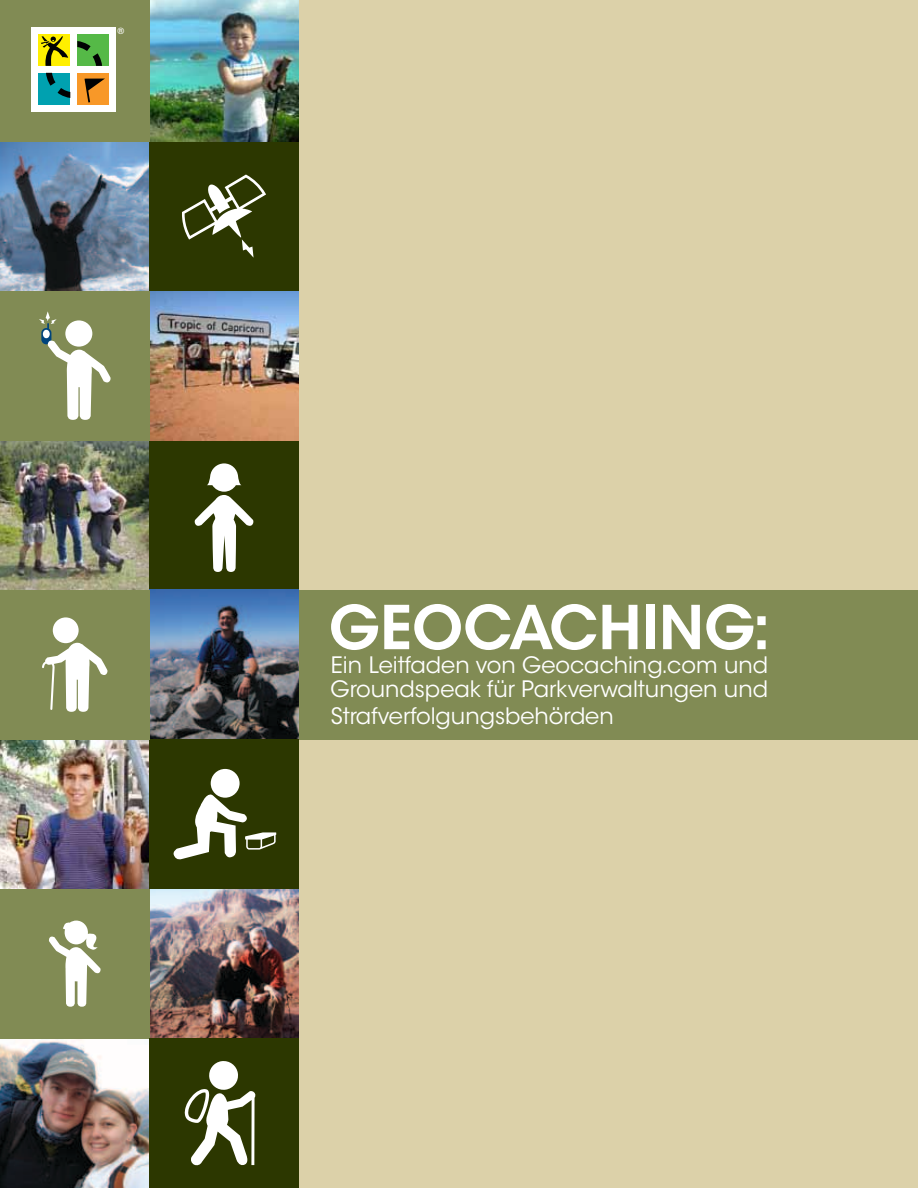
<style>
.page{position:relative;width:918px;height:1188px;background:#dcd1a9}
.page>*{position:absolute;margin:0;border:0;box-sizing:border-box;transform-origin:0 0}
.t1{font:600 60px "ITC Avant Garde Std";color:#fff}
.t2{font:22.5px/24px "ITC Avant Garde Std";color:#fff}
.t3{font:600 8.4px "ITC Avant Garde Std";color:#fff}
</style>
<div class="page">
<div style="left:0;top:590px;width:918px;height:149px;background:#818b54"></div>
<img style="left:0;top:440px;width:149px;height:150px">
<img style="left:0;top:739px;width:149px;height:150px">
<img style="left:150px;top:889px;width:149px;height:149px">
<img style="left:0;top:1038px;width:149px;height:150px">
<div style="left:0;top:889px;width:150px;height:149px;background:#818b54"></div>
<svg style="left:49px;top:921px;width:52px;height:86px"></svg>
<div style="left:149px;top:440px;width:150px;height:150px;background:#2c3700"></div>
<svg style="left:194px;top:463px;width:60px;height:109px"></svg>
<img style="left:0;top:141px;width:149px;height:150px">
<img style="left:150px;top:291px;width:149px;height:149px">
<img style="left:150px;top:590px;width:149px;height:149px">
<div style="left:0;top:291px;width:150px;height:149px;background:#818b54"></div>
<svg style="left:39px;top:311px;width:72px;height:109px"></svg>
<div style="left:149px;top:141px;width:150px;height:150px;background:#2c3700"></div>
<svg style="left:182px;top:175px;width:84px;height:83px"></svg>
<div style="left:149px;top:1038px;width:150px;height:150px;background:#2c3700"></div>
<svg style="left:185px;top:1061px;width:71px;height:105px"></svg>
<div style="left:149px;top:739px;width:150px;height:150px;background:#2c3700"></div>
<div style="left:211px;top:769px;width:29px;height:29px;background:#fff;border-radius:50%"></div>
<svg style="left:173px;top:793px;width:103px;height:67px"></svg>
<img style="left:150px;top:0;width:149px;height:141px">
<div style="left:0;top:0;width:150px;height:141px;background:#818b54"></div>
<div style="left:53px;top:617px;width:26px;height:26px;background:#fff;border-radius:50%"></div>
<svg style="left:42px;top:643px;width:66px;height:69px"></svg>
<div style="left:32px;top:27px;width:84px;height:84px;background:#fff"></div>
<div style="left:38px;top:34px;width:32px;height:32px;background:#ffef00"></div>
<div style="left:77px;top:34px;width:32px;height:32px;background:#55b947"></div>
<div style="left:38px;top:73px;width:32px;height:32px;background:#00a1b0"></div>
<div style="left:77px;top:73px;width:32px;height:32px;background:#f89828"></div>
<svg style="left:77px;top:41px;width:25px;height:25px"></svg>
<svg style="left:46px;top:73px;width:24px;height:25px"></svg>
<svg style="left:85px;top:79px;width:20px;height:23px"></svg>
<svg style="left:41px;top:36px;width:27px;height:30px"></svg>
<p class="t3" style="left:118px;top:25px;width:8px">®</p>
<h1 class="t1" style="left:329px;top:589px;width:443px">GEOCACHING:</h1>
<p class="t2" style="left:331px;top:653px;width:439px">Ein Leitfaden von Geocaching.com und<br>Groundspeak für Parkverwaltungen und</p>
<p class="t2" style="left:331px;top:704px;width:284px">Strafverfolgungsbehörden</p>
</div>
